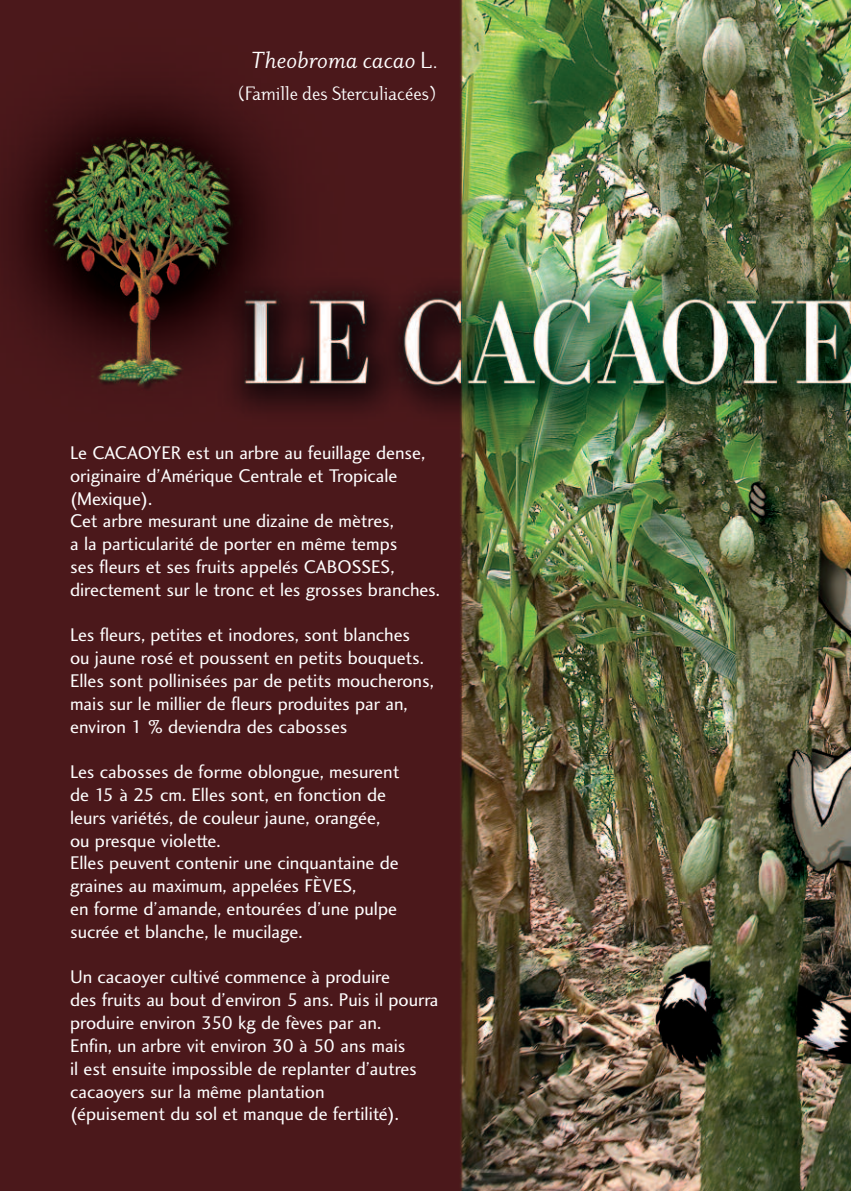
<style>
.page{position:relative;width:851px;height:1191px;background:#fff}
.page>*{position:absolute;margin:0;border:0;box-sizing:border-box;transform-origin:0 0}
.t1{font:italic 24.6px "Dyadis ITC";color:#fff}
.t2{font:20.4px "Dyadis ITC";color:#fff}
.t3{font:19px/22.8px "Charlotte Sans Book Plain";color:#fff}
.s1{font-style:normal}
</style>
<div class="page">
<img style="left:0;top:0;width:850px;height:1191px">
<p class="t1" style="left:251px;top:51px;width:188px">Theobroma cacao <span class="s1">L.</span></p>
<p class="t2" style="left:237px;top:87px;width:201px">(Famille des Sterculiacées)</p>
<p class="t3" style="left:70px;top:443px;width:371px">Le CACAOYER est un arbre au feuillage dense, originaire d’Amérique Centrale et Tropicale (Mexique).<br>Cet arbre mesurant une dizaine de mètres,<br>a la particularité de porter en même temps<br>ses fleurs et ses fruits appelés CABOSSES, directement sur le tronc et les grosses branches.</p>
<p class="t3" style="left:70px;top:625px;width:365px">Les fleurs, petites et inodores, sont blanches ou jaune rosé et poussent en petits bouquets.<br>Elles sont pollinisées par de petits moucherons, mais sur le millier de fleurs produites par an, environ 1 % deviendra des cabosses</p>
<p class="t3" style="left:70px;top:762px;width:331px">Les cabosses de forme oblongue, mesurent de 15 à 25 cm. Elles sont, en fonction de leurs variétés, de couleur jaune, orangée, ou presque violette.<br>Elles peuvent contenir une cinquantaine de graines au maximum, appelées FÈVES,<br>en forme d’amande, entourées d’une pulpe sucrée et blanche, le mucilage.</p>
<p class="t3" style="left:70px;top:967px;width:370px">Un cacaoyer cultivé commence à produire<br>des fruits au bout d’environ 5 ans. Puis il pourra produire environ 350 kg de fèves par an.<br>Enfin, un arbre vit environ 30 à 50 ans mais<br>il est ensuite impossible de replanter d’autres cacaoyers sur la même plantation<br>(épuisement du sol et manque de fertilité).</p>
</div>
